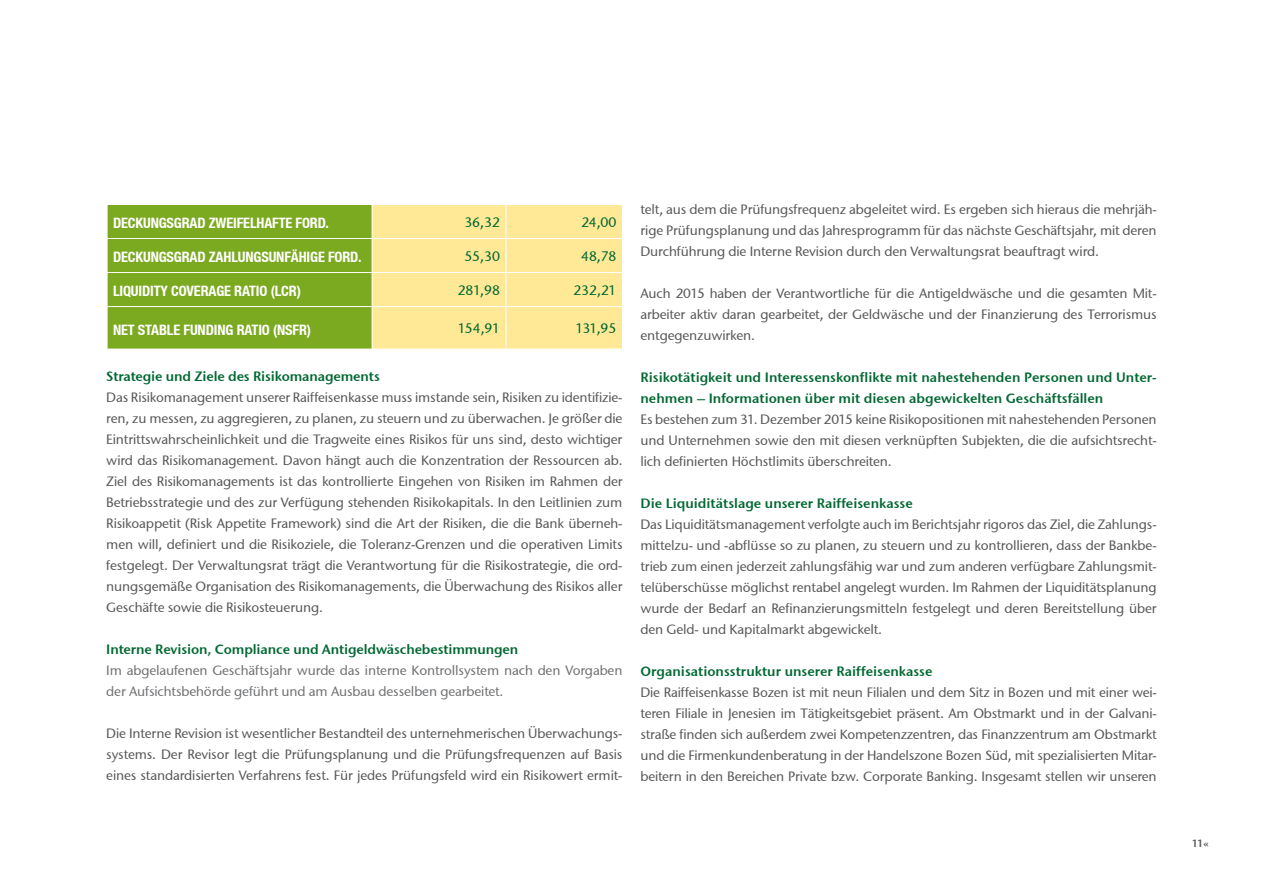
<style>
.page{position:relative;width:1263px;height:893px;background:#fff}
.page>*{position:absolute;margin:0;border:0;box-sizing:border-box;transform-origin:0 0}
.t1{font:700 condensed 14.4px "Helvetica Neue LT";letter-spacing:-.01em;color:#fff}
.t2{font:13.8px "Stone Sans ITCTT Medium";color:#006832}
.t3{font:13.5px/21px "Stone Sans ITCTT Medium";letter-spacing:-.01em;color:#58585a;text-align:justify}
.t4{font:13.5px/21px "Stone Sans Semi ITCTT";color:#006832}
.t5{font:13.5px/21px "Stone Sans ITCTT Medium";letter-spacing:-.01em;color:#707173}
.t6{font:10.5px "Stone Sans Semi ITCTT";color:#58585a}
</style>
<div class="page">
<svg style="left:108px;top:205px;width:514px;height:144px;background:#bbc859"></svg>
<hr style="left:372px;top:238px;width:134px;height:1px;background:#fff">
<hr style="left:506px;top:238px;width:117px;height:1px;background:#fff">
<hr style="left:372px;top:272px;width:134px;height:1px;background:#fff">
<hr style="left:506px;top:272px;width:117px;height:1px;background:#fff">
<hr style="left:372px;top:306px;width:134px;height:1px;background:#fff">
<hr style="left:506px;top:306px;width:117px;height:1px;background:#fff">
<hr style="left:506px;top:307px;width:1px;height:42px;background:#fff">
<hr style="left:372px;top:205px;width:1px;height:33px;background:#fff">
<hr style="left:506px;top:205px;width:1px;height:33px;background:#fff">
<hr style="left:107px;top:238px;width:265px;height:1px;background:#fff">
<hr style="left:372px;top:239px;width:1px;height:33px;background:#fff">
<hr style="left:506px;top:239px;width:1px;height:33px;background:#fff">
<hr style="left:107px;top:272px;width:265px;height:1px;background:#fff">
<hr style="left:372px;top:273px;width:1px;height:33px;background:#fff">
<hr style="left:506px;top:273px;width:1px;height:33px;background:#fff">
<hr style="left:107px;top:306px;width:265px;height:1px;background:#fff">
<hr style="left:372px;top:307px;width:1px;height:42px;background:#fff">
<p class="t1" style="left:113px;top:215px;width:217px">DECKUNGSGRAD ZWEIFELHAFTE FORD.</p>
<p class="t2" style="left:464px;top:213px;width:37px">36,32</p>
<p class="t2" style="left:581px;top:213px;width:36px">24,00</p>
<p class="t1" style="left:113px;top:249px;width:250px">DECKUNGSGRAD ZAHLUNGSUNFÄHIGE FORD.</p>
<p class="t2" style="left:464px;top:247px;width:37px">55,30</p>
<p class="t2" style="left:581px;top:247px;width:37px">48,78</p>
<p class="t1" style="left:113px;top:283px;width:189px">LIQUIDITY COVERAGE RATIO (LCR)</p>
<p class="t2" style="left:458px;top:281px;width:44px">281,98</p>
<p class="t2" style="left:573px;top:281px;width:45px">232,21</p>
<p class="t1" style="left:113px;top:321px;width:200px">NET STABLE FUNDING RATIO (NSFR)</p>
<p class="t2" style="left:458px;top:320px;width:44px">154,91</p>
<p class="t2" style="left:576px;top:320px;width:42px">131,95</p>
<p class="t4" style="left:106px;top:366px;width:275px">Strategie und Ziele des Risikomanagements</p>
<p class="t3" style="left:106px;top:387px;width:518px">Das Risikomanagement unserer Raiffeisenkasse muss imstande sein, Risiken zu identifizie&shy;ren, zu messen, zu aggregieren, zu planen, zu steuern und zu überwachen. Je größer die Eintrittswahrscheinlichkeit und die Tragweite eines Risikos für uns sind, desto wichtiger wird das Risikomanagement. Davon hängt auch die Konzentration der Ressourcen ab.<br>Ziel des Risikomanagements ist das kontrollierte Eingehen von Risiken im Rahmen der Betriebsstrategie und des zur Verfügung stehenden Risikokapitals. In den Leitlinien zum Risikoappetit (Risk Appetite Framework) sind die Art der Risiken, die die Bank überneh&shy;men will, definiert und die Risikoziele, die Toleranz-Grenzen und die operativen Limits festgelegt. Der Verwaltungsrat trägt die Verantwortung für die Risikostrategie, die ord&shy;nungsgemäße Organisation des Risikomanagements, die Überwachung des Risikos aller Geschäfte sowie die Risikosteuerung.</p>
<p class="t4" style="left:106px;top:639px;width:413px">Interne Revision, Compliance und Antigeldwäschebestimmungen</p>
<p class="t5" style="left:106px;top:660px;width:518px">Im abgelaufenen Geschäftsjahr wurde das interne Kontrollsystem nach den Vorgaben der Aufsichtsbehörde geführt und am Ausbau desselben gearbeitet.</p>
<p class="t3" style="left:106px;top:723px;width:518px">Die Interne Revision ist wesentlicher Bestandteil des unternehmerischen Überwachungs&shy;systems. Der Revisor legt die Prüfungsplanung und die Prüfungsfrequenzen auf Basis eines standardisierten Verfahrens fest. Für jedes Prüfungsfeld wird ein Risikowert ermit-</p>
<p class="t3" style="left:640px;top:199px;width:518px">telt, aus dem die Prüfungsfrequenz abgeleitet wird. Es ergeben sich hieraus die mehrjäh&shy;rige Prüfungsplanung und das Jahresprogramm für das nächste Geschäftsjahr, mit deren Durchführung die Interne Revision durch den Verwaltungsrat beauftragt wird.</p>
<p class="t3" style="left:640px;top:283px;width:518px">Auch 2015 haben der Verantwortliche für die Antigeldwäsche und die gesamten Mit&shy;arbeiter aktiv daran gearbeitet, der Geldwäsche und der Finanzierung des Terrorismus entgegenzuwirken.</p>
<p class="t4" style="left:640px;top:367px;width:518px">Risikotätigkeit und Interessenskonflikte mit nahestehenden Personen und Unter&shy;nehmen – Informationen über mit diesen abgewickelten Geschäftsfällen</p>
<p class="t3" style="left:640px;top:409px;width:518px">Es bestehen zum 31. Dezember 2015 keine Risikopositionen mit nahestehenden Personen und Unternehmen sowie den mit diesen verknüpften Subjekten, die die aufsichtsrecht&shy;lich definierten Höchstlimits überschreiten.</p>
<p class="t4" style="left:640px;top:493px;width:274px">Die Liquiditätslage unserer Raiffeisenkasse</p>
<p class="t3" style="left:640px;top:514px;width:518px">Das Liquiditätsmanagement verfolgte auch im Berichtsjahr rigoros das Ziel, die Zahlungs&shy;mittelzu- und -abflüsse so zu planen, zu steuern und zu kontrollieren, dass der Bankbe&shy;trieb zum einen jederzeit zahlungsfähig war und zum anderen verfügbare Zahlungsmit&shy;telüberschüsse möglichst rentabel angelegt wurden. Im Rahmen der Liquiditätsplanung wurde der Bedarf an Refinanzierungsmitteln festgelegt und deren Bereitstellung über den Geld- und Kapitalmarkt abgewickelt.</p>
<p class="t4" style="left:640px;top:661px;width:293px">Organisationsstruktur unserer Raiffeisenkasse</p>
<p class="t3" style="left:640px;top:682px;width:518px">Die Raiffeisenkasse Bozen ist mit neun Filialen und dem Sitz in Bozen und mit einer wei&shy;teren Filiale in Jenesien im Tätigkeitsgebiet präsent. Am Obstmarkt und in der Galvani&shy;straße finden sich außerdem zwei Kompetenzzentren, das Finanzzentrum am Obstmarkt und die Firmenkundenberatung in der Handelszone Bozen Süd, mit spezialisierten Mitar&shy;beitern in den Bereichen Private bzw. Corporate Banking. Insgesamt stellen wir unseren</p>
<p class="t6" style="left:1192px;top:837px;width:19px">11«</p>
</div>
